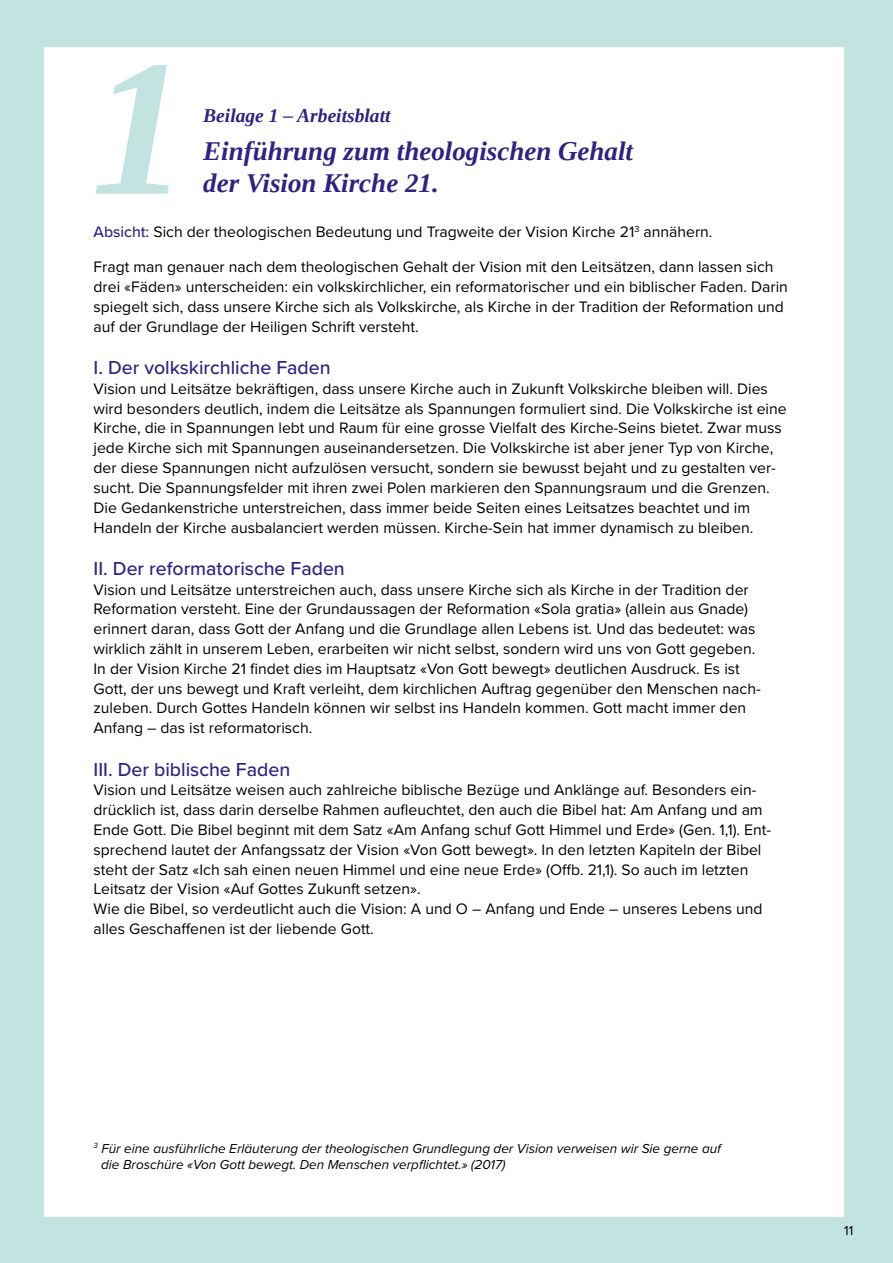
<style>
.page{position:relative;width:893px;height:1263px;background:#c3e3e0}
.page>*{position:absolute;margin:0;border:0;box-sizing:border-box;transform-origin:0 0}
.t1{font:italic 700 195px "Liberation Serif";color:#c3e3e0}
.t2{font:italic 700 27px/32.4px "Liberation Serif";color:#2e2382}
.t3{font:500 19.5px "Proxima Nova";color:#2e2382}
.t4{font:italic 700 19.5px "Liberation Serif";color:#2e2382}
.t5{font:15.75px/19.8px "Proxima Nova";color:#000}
.t6{font:italic 13.5px/16.5px "Proxima Nova";color:#000}
.t7{font:13.5px "Proxima Nova";color:#000}
.s1{font-weight:500;color:#2e2382}
</style>
<div class="page">
<div style="left:45px;top:47px;width:799px;height:1169px;background:#fff"></div>
<h1 class="t1" style="left:91px;top:2px;width:99px">1</h1>
<p class="t5" style="left:94px;top:222px;width:620px"><span class="s1">Absicht:</span> Sich der theologischen Bedeutung und Tragweite der Vision Kirche 21<sup>3</sup> annähern.</p>
<p class="t5" style="left:94px;top:258px;width:696px">Fragt man genauer nach dem theologischen Gehalt der Vision mit den Leitsätzen, dann lassen sich drei «Fäden» unterscheiden: ein volkskirchlicher, ein reformatorischer und ein biblischer Faden. Darin spiegelt sich, dass unsere Kirche sich als Volkskirche, als Kirche in der Tradition der Reformation und auf der Grundlage der Heiligen Schrift versteht.</p>
<p class="t3" style="left:94px;top:356px;width:239px">I. Der volkskirchliche Faden</p>
<p class="t5" style="left:94px;top:379px;width:695px">Vision und Leitsätze bekräftigen, dass unsere Kirche auch in Zukunft Volkskirche bleiben will. Dies wird besonders deutlich, indem die Leitsätze als Spannungen formuliert sind. Die Volkskirche ist eine Kirche, die in Spannungen lebt und Raum für eine grosse Vielfalt des Kirche-Seins bietet. Zwar muss jede Kirche sich mit Spannungen auseinandersetzen. Die Volkskirche ist aber jener Typ von Kirche, der diese Spannungen nicht aufzulösen versucht, sondern sie bewusst bejaht und zu gestalten ver&shy;sucht. Die Spannungsfelder mit ihren zwei Polen markieren den Spannungsraum und die Grenzen.<br>Die Gedankenstriche unterstreichen, dass immer beide Seiten eines Leitsatzes beachtet und im Handeln der Kirche ausbalanciert werden müssen. Kirche-Sein hat immer dynamisch zu bleiben.</p>
<p class="t3" style="left:94px;top:557px;width:253px">II. Der reformatorische Faden</p>
<p class="t5" style="left:94px;top:580px;width:669px">Vision und Leitsätze unterstreichen auch, dass unsere Kirche sich als Kirche in der Tradition der Reformation versteht. Eine der Grundaussagen der Reformation «Sola gratia» (allein aus Gnade) erinnert daran, dass Gott der Anfang und die Grundlage allen Lebens ist. Und das bedeutet: was wirklich zählt in unserem Leben, erarbeiten wir nicht selbst, sondern wird uns von Gott gegeben.<br>In der Vision Kirche 21 findet dies im Hauptsatz «Von Gott bewegt» deutlichen Ausdruck. Es ist Gott, der uns bewegt und Kraft verleiht, dem kirchlichen Auftrag gegenüber den Menschen nach&shy;zuleben. Durch Gottes Handeln können wir selbst ins Handeln kommen. Gott macht immer den Anfang – das ist reformatorisch.</p>
<p class="t3" style="left:94px;top:757px;width:198px">III. Der biblische Faden</p>
<p class="t5" style="left:94px;top:780px;width:679px">Vision und Leitsätze weisen auch zahlreiche biblische Bezüge und Anklänge auf. Besonders ein&shy;drücklich ist, dass darin derselbe Rahmen aufleuchtet, den auch die Bibel hat: Am Anfang und am Ende Gott. Die Bibel beginnt mit dem Satz «Am Anfang schuf Gott Himmel und Erde» (Gen. 1,1). Ent&shy;sprechend lautet der Anfangssatz der Vision «Von Gott bewegt». In den letzten Kapiteln der Bibel steht der Satz «Ich sah einen neuen Himmel und eine neue Erde» (Offb. 21,1). So auch im letzten Leitsatz der Vision «Auf Gottes Zukunft setzen».<br>Wie die Bibel, so verdeutlicht auch die Vision: A und O – Anfang und Ende – unseres Lebens und alles Geschaffenen ist der liebende Gott.</p>
<p class="t4" style="left:203px;top:103px;width:189px">Beilage 1 – Arbeitsblatt</p>
<h2 class="t2" style="left:203px;top:135px;width:431px">Einführung zum theologischen Gehalt der Vision Kirche 21.</h2>
<p class="t6" style="left:101px;top:1140px;width:621px;text-indent:-8px"><sup>3</sup> Für eine ausführliche Erläuterung der theologischen Grundlegung der Vision verweisen wir Sie gerne auf die Broschüre «Von Gott bewegt. Den Menschen verpflichtet.» (2017)</p>
<p class="t7" style="left:844px;top:1223px;width:11px">11</p>
</div>
